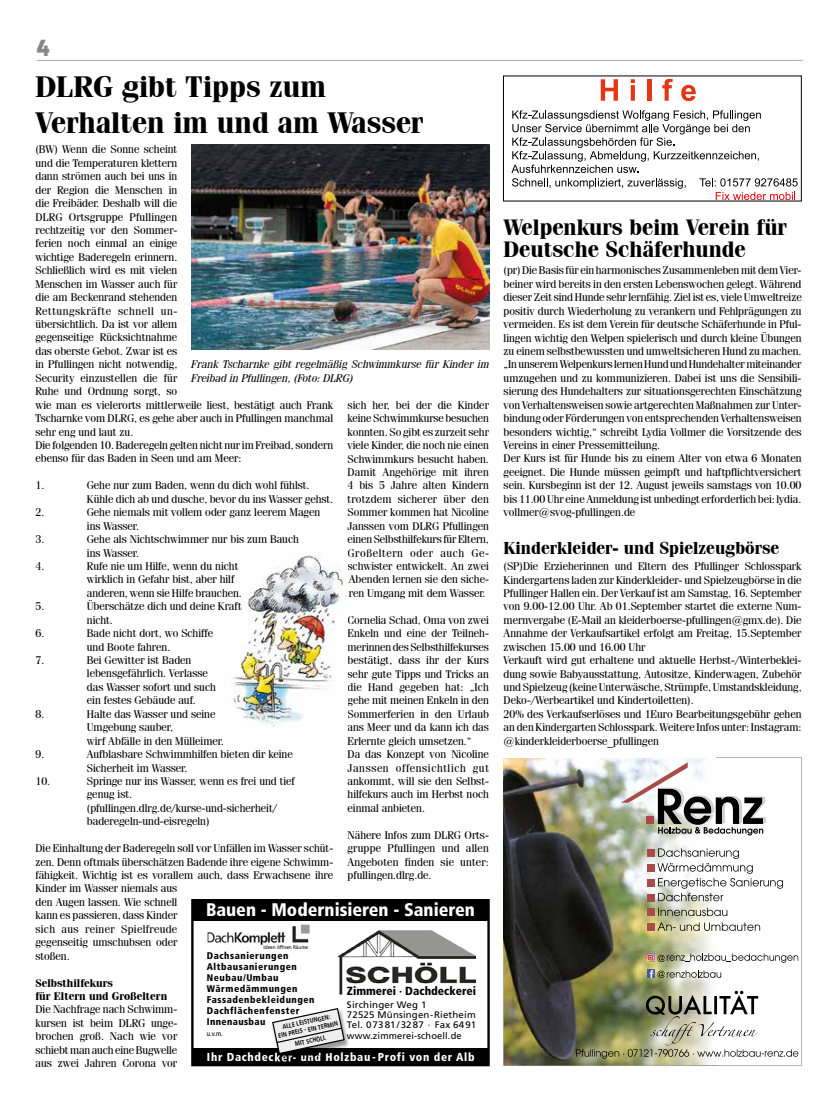
<style>
.page{position:relative;width:837px;height:1106px;background:#fff}
.page>*{position:absolute;margin:0;border:0;box-sizing:border-box;transform-origin:0 0}
.t1{font:700 30px/36px "Fenice IT Cby BT";color:#000}
.t2{font:700 22.5px/22.5px "Fenice IT Cby BT";color:#000}
.t3{font:20px "Renfrew Normal";color:#878787}
.t4{font:900 condensed 18.25px "Frutiger";color:#fff}
.t5{font:700 17.5px "Fenice IT Cby BT";color:#000}
.t6{font:900 condensed 11.75px "Frutiger";color:#000}
.t7{font:900 condensed 11.5px "Frutiger";letter-spacing:.06em;color:#fff}
.t8{font:11.25px/13.4px "Fenice IT Cby BT";color:#000}
.t9{font:italic 11.25px/13.4px "Fenice IT Cby BT";color:#000}
.t10{font:700 11.25px/13.4px "Fenice IT Cby BT";color:#000}
.t11{font:900 condensed 9.62px/11px "Frutiger";letter-spacing:.055em;color:#000}
.t12{font:9.38px/10.4px "Frutiger";letter-spacing:.015em;color:#000}
.t13{font:condensed 7.12px "Frutiger";color:#000}
.t14{font:700 condensed 6.62px/7.9px "Frutiger";color:#000;text-align:center;scale:.95 1}
.t15{font:5.25px "Frutiger";color:#000;scale:.9 1}
</style>
<div class="page">
<hr style="left:36px;top:58px;width:768px;height:4px;background:#000;opacity:.75">
<div style="left:191px;top:899px;width:298px;height:167px;border:2px solid #000"></div>
<div style="left:193px;top:1048px;width:295px;height:16px;background:#000"></div>
<div style="left:193px;top:899px;width:295px;height:21px;background:#000"></div>
<img style="left:337px;top:930px;width:138px;height:64px">
<img style="left:207px;top:924px;width:102px;height:20px">
<img style="left:345px;top:1025px;width:4px;height:23px">
<img style="left:275px;top:1061px;width:16px;height:1px">
<img style="left:275px;top:1054px;width:46px;height:7px">
<svg style="left:272px;top:1008px;width:73px;height:46px"></svg>
<img style="left:503px;top:758px;width:213px;height:307px">
<svg style="left:620px;top:762px;width:145px;height:73px"></svg>
<div style="left:647px;top:849px;width:7px;height:7px;background:#a84c4a"></div>
<div style="left:647px;top:864px;width:7px;height:7px;background:#a84c4a"></div>
<div style="left:647px;top:879px;width:7px;height:7px;background:#a84c4a"></div>
<div style="left:647px;top:894px;width:7px;height:7px;background:#a84c4a"></div>
<div style="left:647px;top:909px;width:7px;height:7px;background:#a84c4a"></div>
<div style="left:647px;top:923px;width:7px;height:7px;background:#a84c4a"></div>
<svg style="left:657px;top:922px;width:102px;height:9px"></svg>
<svg style="left:658px;top:907px;width:69px;height:9px"></svg>
<svg style="left:657px;top:848px;width:125px;height:53px"></svg>
<img style="left:575px;top:990px;width:223px;height:68px">
<svg style="left:645px;top:952px;width:153px;height:10px"></svg>
<svg style="left:646px;top:969px;width:75px;height:8px"></svg>
<svg style="left:600px;top:79px;width:17px;height:22px"></svg>
<svg style="left:630px;top:79px;width:4px;height:22px"></svg>
<hr style="left:647px;top:79px;width:4px;height:22px;background:#e63513">
<svg style="left:662px;top:79px;width:10px;height:22px"></svg>
<svg style="left:681px;top:85px;width:14px;height:16px"></svg>
<svg style="left:511px;top:110px;width:286px;height:90px"></svg>
<img style="left:233px;top:554px;width:110px;height:173px">
<img style="left:191px;top:144px;width:298px;height:205px">
<h3 class="t3" style="left:37px;top:34px;width:14px">4</h3>
<h1 class="t1" style="left:35px;top:68px;width:389px">DLRG gibt Tipps zum<br>Verhalten im und am Wasser</h1>
<p class="t8" style="left:35px;top:142px;width:299px">(BW) Wenn die Sonne scheint<br>und die Temperaturen klettern<br>dann strömen auch bei uns in<br>der Region die Menschen in<br>die Freibäder. Deshalb will die<br>DLRG Ortsgruppe Pfullingen<br>rechtzeitig vor den Sommer-<br>ferien noch einmal an einige<br>wichtige Baderegeln erinnern.<br>Schließlich wird es mit vielen<br>Menschen im Wasser auch für<br>die am Beckenrand stehenden<br>Rettungskräfte schnell un-<br>übersichtlich. Da ist vor allem<br>gegenseitige Rücksichtnahme<br>das oberste Gebot. Zwar ist es<br>in Pfullingen nicht notwendig,<br>Security einzustellen die für<br>Ruhe und Ordnung sorgt, so<br>wie man es vielerorts mittlerweile liest, bestätigt auch Frank Tscharnke vom DLRG, es gehe aber auch in Pfullingen manchmal sehr eng und laut zu.<br>Die folgenden 10. Baderegeln gelten nicht nur im Freibad, sondern ebenso für das Baden in Seen und am Meer:</p>
<p class="t8" style="left:35px;top:478px;width:10px">1.</p>
<p class="t8" style="left:87px;top:478px;width:248px">Gehe nur zum Baden, wenn du dich wohl fühlst.<br>Kühle dich ab und dusche, bevor du ins Wasser gehst.</p>
<p class="t8" style="left:35px;top:505px;width:10px">2.</p>
<p class="t8" style="left:87px;top:505px;width:235px">Gehe niemals mit vollem oder ganz leerem Magen ins Wasser.</p>
<p class="t8" style="left:35px;top:532px;width:10px">3.</p>
<p class="t8" style="left:87px;top:532px;width:213px">Gehe als Nichtschwimmer nur bis zum Bauch ins Wasser.</p>
<p class="t8" style="left:35px;top:559px;width:10px">4.</p>
<p class="t8" style="left:87px;top:559px;width:156px">Rufe nie um Hilfe, wenn du nicht wirklich in Gefahr bist, aber hilf anderen, wenn sie Hilfe brauchen.</p>
<p class="t8" style="left:35px;top:599px;width:10px">5.</p>
<p class="t8" style="left:87px;top:599px;width:156px">Überschätze dich und deine Kraft nicht.</p>
<p class="t8" style="left:35px;top:626px;width:10px">6.</p>
<p class="t8" style="left:87px;top:626px;width:128px">Bade nicht dort, wo Schiffe und Boote fahren.</p>
<p class="t8" style="left:35px;top:653px;width:10px">7.</p>
<p class="t8" style="left:87px;top:653px;width:130px">Bei Gewitter ist Baden lebensgefährlich. Verlasse das Wasser sofort und such ein festes Gebäude auf.</p>
<p class="t8" style="left:35px;top:707px;width:10px">8.</p>
<p class="t8" style="left:87px;top:707px;width:138px">Halte das Wasser und seine<br>Umgebung sauber,<br>wirf Abfälle in den Mülleimer.</p>
<p class="t8" style="left:35px;top:747px;width:10px">9.</p>
<p class="t8" style="left:87px;top:747px;width:207px">Aufblasbare Schwimmhilfen bieten dir keine<br>Sicherheit im Wasser.</p>
<p class="t8" style="left:35px;top:774px;width:16px">10.</p>
<p class="t8" style="left:87px;top:774px;width:209px">Springe nur ins Wasser, wenn es frei und tief genug ist. (pfullingen.dlrg.de/kurse-und-sicherheit/ baderegeln-und-eisregeln)</p>
<p class="t8" style="left:35px;top:841px;width:299px">Die Einhaltung der Baderegeln soll vor Unfällen im Wasser schüt&shy;zen. Denn oftmals überschätzen Badende ihre eigene Schwimm&shy;fähigkeit. Wichtig ist es vorallem auch, dass Erwachsene ihre Kinder im Wasser niemals aus<br>den Augen lassen. Wie schnell<br>kann es passieren, dass Kinder<br>sich aus reiner Spielfreude<br>gegenseitig umschubsen oder<br>stoßen.</p>
<p class="t10" style="left:35px;top:975px;width:133px">Selbsthilfekurs<br>für Eltern und Großeltern</p>
<p class="t8" style="left:35px;top:1002px;width:143px;text-align:justify">Die Nachfrage nach Schwimm&shy;kursen ist beim DLRG unge&shy;brochen groß. Nach wie vor schiebt man auch eine Bugwelle aus zwei Jahren Corona vor</p>
<p class="t9" style="left:191px;top:357px;width:299px">Frank Tscharnke gibt regelmäßig Schwimmkurse für Kinder im<br>Freibad in Pfullingen, (Foto: DLRG)</p>
<p class="t8" style="left:347px;top:398px;width:143px;text-align:justify">sich her, bei der die Kinder keine Schwimmkurse besuchen konnten. So gibt es zurzeit sehr viele Kinder, die noch nie einen Schwimmkurs besucht haben.<br>Damit Angehörige mit ihren 4 bis 5 Jahre alten Kindern trotzdem sicherer über den Sommer kommen hat Nicoline Janssen vom DLRG Pfullingen einen Selbsthilfekurs für Eltern, Großeltern oder auch Ge&shy;schwister entwickelt. An zwei Abenden lernen sie den siche&shy;ren Umgang mit dem Wasser.</p>
<p class="t8" style="left:347px;top:613px;width:143px">Cornelia Schad, Oma von zwei<br>Enkeln und eine der Teilneh&shy;merinnen des Selbsthilfekurses bestätigt, dass ihr der Kurs sehr gute Tipps und Tricks an die Hand gegeben hat: „Ich gehe mit meinen Enkeln in den<br>Sommerferien in den Urlaub ans Meer und da kann ich das<br>Erlernte gleich umsetzen.“<br>Da das Konzept von Nicoline<br>Janssen offensichtlich gut ankommt, will sie den Selbst&shy;hilfekurs auch im Herbst noch einmal anbieten.</p>
<p class="t8" style="left:347px;top:828px;width:143px;text-align:justify">Nähere Infos zum DLRG Orts&shy;gruppe Pfullingen und allen Angeboten finden sie unter: pfullingen.dlrg.de.</p>
<h3 class="t4" style="left:206px;top:898px;width:270px">Bauen - Modernisieren - Sanieren</h3>
<p class="t11" style="left:207px;top:950px;width:109px">Dachsanierungen<br>Altbausanierungen<br>Neubau/Umbau<br>Wärmedämmungen<br>Fassadenbekleidungen<br>Dachflächenfenster<br>Innenausbau</p>
<p class="t13" style="left:207px;top:1029px;width:18px">u.v.m.</p>
<p class="t15" style="left:263px;top:943px;width:51px">Ideen öffnen Räume</p>
<p class="t6" style="left:347px;top:984px;width:130px">Zimmerei · Dachdeckerei</p>
<p class="t12" style="left:347px;top:999px;width:131px">Sirchinger Weg 1<br>72525 Münsingen-Rietheim<br>Tel. 07381/3287 · Fax 6491 www.zimmerei-schoell.de</p>
<p class="t14" style="left:276px;top:1024px;width:65px;rotate:-12deg">ALLE LEISTUNGEN:<br>EIN PREIS -EIN TERMIN</p>
<p class="t14" style="left:294px;top:1040px;width:35px;rotate:-12deg">MIT SCHÖLL</p>
<p class="t7" style="left:207px;top:1050px;width:269px">Ihr Dachdecker- und Holzbau-Profi von der Alb</p>
<h2 class="t2" style="left:503px;top:215px;width:285px">Welpenkurs beim Verein für<br>Deutsche Schäferhunde</h2>
<p class="t8" style="left:503px;top:263px;width:299px">(pr) Die Basis für ein harmonisches Zusammenleben mit dem Vier&shy;beiner wird bereits in den ersten Lebenswochen gelegt. Während dieser Zeit sind Hunde sehr lernfähig. Ziel ist es, viele Umweltreize positiv durch Wiederholung zu verankern und Fehlprägungen zu vermeiden. Es ist dem Verein für deutsche Schäferhunde in Pful&shy;lingen wichtig den Welpen spielerisch und durch kleine Übungen zu einem selbstbewussten und umweltsicheren Hund zu machen. „In unserem Welpenkurs lernen Hund und Hundehalter miteinander umzugehen und zu kommunizieren. Dabei ist uns die Sensibili&shy;sierung des Hundehalters zur situationsgerechten Einschätzung von Verhaltensweisen sowie artgerechten Maßnahmen zur Unter&shy;bindung oder Förderungen von entsprechenden Verhaltensweisen besonders wichtig,“ schreibt Lydia Vollmer die Vorsitzende des Vereins in einer Pressemitteilung.<br>Der Kurs ist für Hunde bis zu einem Alter von etwa 6 Monaten geeignet. Die Hunde müssen geimpft und haftpflichtversichert sein. Kursbeginn ist der 12. August jeweils samstags von 10.00 bis 11.00 Uhr eine Anmeldung ist unbedingt erforderlich bei: lydia. vollmer@svog-pfullingen.de</p>
<h3 class="t5" style="left:503px;top:537px;width:277px">Kinderkleider- und Spielzeugbörse</h3>
<p class="t8" style="left:503px;top:559px;width:299px">(SP)Die Erzieherinnen und Eltern des Pfullinger Schlosspark Kindergartens laden zur Kinderkleider- und Spielzeugbörse in die Pfullinger Hallen ein. Der Verkauf ist am Samstag, 16. September von 9.00-12.00 Uhr. Ab 01.September startet die externe Num&shy;mernvergabe (E-Mail an kleiderboerse-pfullingen@gmx.de). Die Annahme der Verkaufsartikel erfolgt am Freitag, 15.September zwischen 15.00 und 16.00 Uhr<br>Verkauft wird gut erhaltene und aktuelle Herbst-/Winterbeklei&shy;dung sowie Babyausstattung, Autositze, Kinderwagen, Zubehör und Spielzeug (keine Unterwäsche, Strümpfe, Umstandskleidung, Deko-/Werbeartikel und Kindertoiletten).<br>20% des Verkaufserlöses und 1Euro Bearbeitungsgebühr gehen an den Kindergarten Schlosspark. Weitere Infos unter: Instagram: @kinderkleiderboerse_pfullingen</p>
</div>
